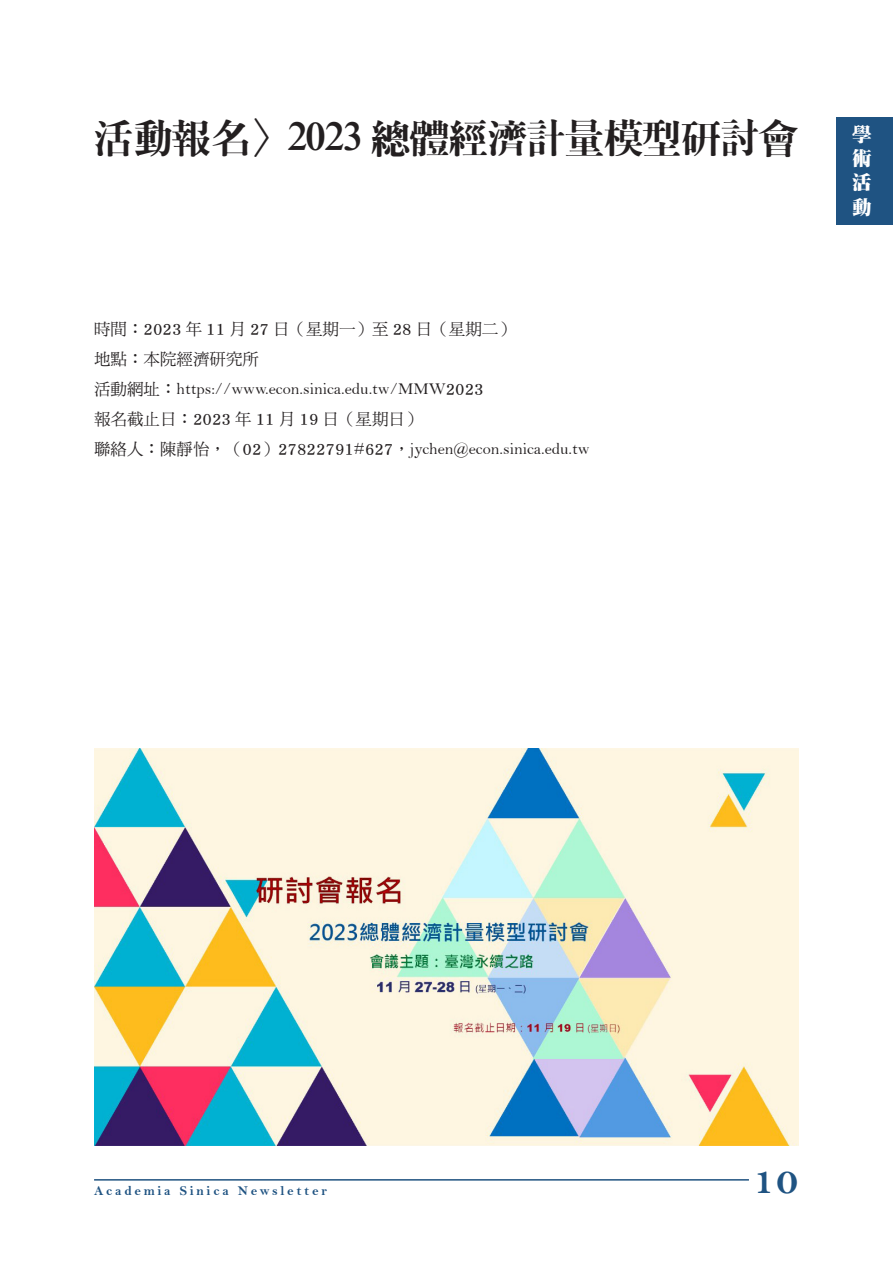
<style>
.page{position:relative;width:893px;height:1263px;background:#fff}
.page>*{position:absolute;margin:0;border:0;box-sizing:border-box;transform-origin:0 0}
.t1{font:40.5px "DF Ming XB WIN BF";letter-spacing:-.045em;color:#231f20}
.t2{font:40.5px "Bell MT Bold";color:#1f5382}
.t3{font:19.5px/24.3px "DF Ming W12 WIN BF";color:#fff;text-align:justify}
.t4{font:16.5px "Bell";color:#231f20}
.t5{font:16.5px "DF Ming Md HKP BF";color:#231f20}
.t6{font:13.5px "Bell MT Bold";letter-spacing:.2em;color:#1f5382}
.s1{font-family:"DF Ming Md HKP BF"}
</style>
<div class="page">
<div style="left:836px;top:117px;width:57px;height:108px;background:#1f5382"></div>
<hr style="left:94px;top:1179px;width:655px;height:1px;background:#205381">
<img style="left:94px;top:749px;width:705px;height:396px">
<p class="t1" style="left:94px;top:117px;width:706px">活動報名〉2023 總體經濟計量模型研討會</p>
<p class="t5" style="left:94px;top:321px;width:422px">時間：2023 年 11 月 27 日（星期一）至 28 日（星期二）</p>
<p class="t5" style="left:94px;top:351px;width:167px">地點：本院經濟研究所</p>
<p class="t4" style="left:94px;top:379px;width:391px"><span class="s1">活動網址：</span>https://www.econ.sinica.edu.tw/MMW<span class="s1">2023</span></p>
<p class="t5" style="left:94px;top:411px;width:329px">報名截止日：2023 年 11 月 19 日（星期日）</p>
<p class="t4" style="left:94px;top:439px;width:497px"><span class="s1">聯絡人：陳靜怡，（02）27822791</span>#<span class="s1">627，</span>jychen@econ.sinica.edu.tw</p>
<p class="t3" style="left:852px;top:122px;width:21px">學術活動</p>
<p class="t6" style="left:94px;top:1182px;width:234px">Academia Sinica Newsletter</p>
<h1 class="t2" style="left:753px;top:1155px;width:47px">10</h1>
</div>
